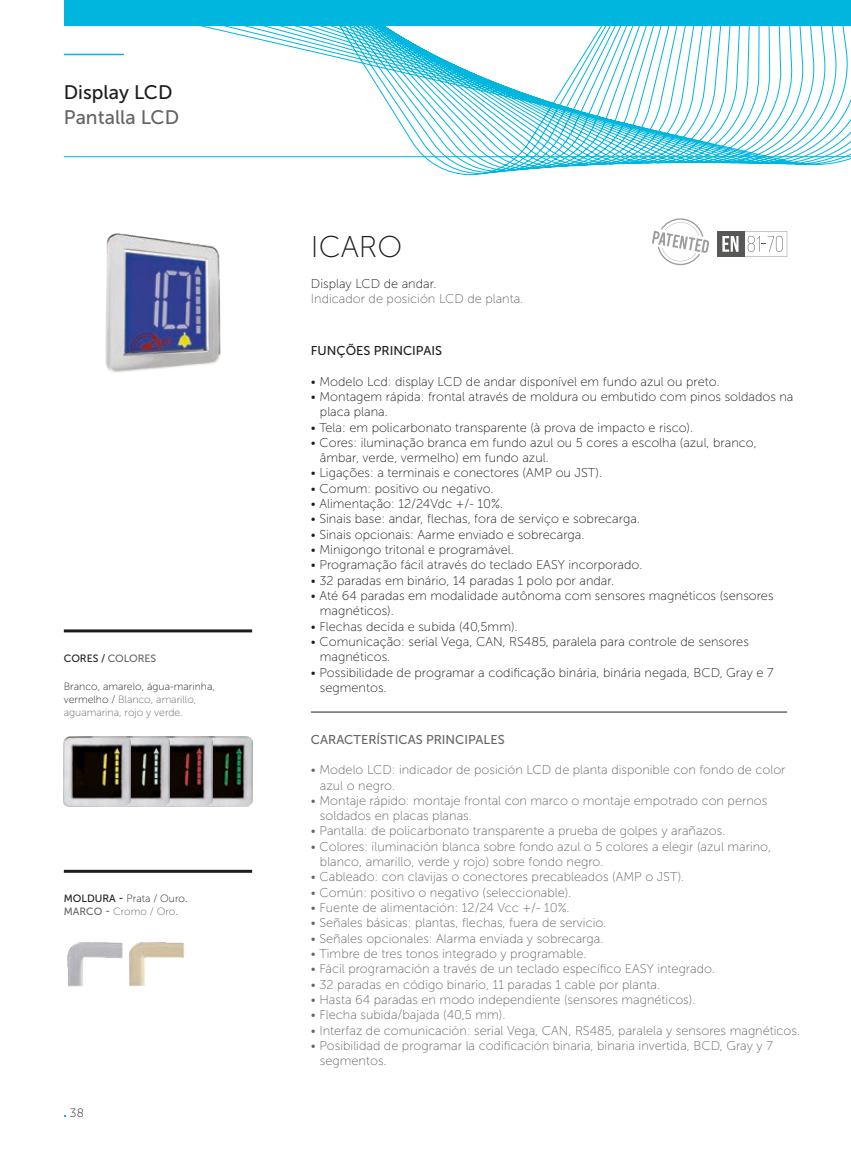
<style>
.page{position:relative;width:851px;height:1149px;background:#fff}
.page>*{position:absolute;margin:0;border:0;box-sizing:border-box;transform-origin:0 0}
.t1{font:30px "Museo Sans 100";color:#1d1d1b}
.t2{font:19.5px "Museo Sans 500";color:#646463}
.t3{font:19.5px "Museo Sans 500";color:#1d1d1b}
.t4{font:12.75px/15.3px "Museo Sans 100";color:#646463}
.t5{font:12.75px/15.3px "Museo Sans 100";color:#1d1d1b}
.t6{font:12.75px "Museo Sans 500";color:#646463}
.t7{font:12.75px "Museo Sans 500";color:#1d1d1b}
.t8{font:12px "Museo Sans 100";color:#1d1d1b}
.t9{font:10.5px/12.8px "Museo Sans 100";color:#1d1d1b}
.t10{font:10.5px/12.8px "Museo Sans 100";color:#646463}
.t11{font:10.5px "Museo Sans 500";color:#646463}
.s1{color:#1d1d1b}
.s2{font-family:"Museo Sans 500"}
.s3{font-family:"Museo Sans 300"}
.s4{font-family:"Museo Sans 500";color:#646463}
.s5{color:#646463}
.s6{font-family:"Museo Sans 300";color:#646463}
</style>
<div class="page">
<svg style="left:63px;top:26px;width:787px;height:149px"></svg>
<hr style="left:64px;top:54px;width:60px;height:1px;background:#00b6de">
<hr style="left:64px;top:156px;width:786px;height:1px;background:#00b6de">
<div style="left:64px;top:0;width:786px;height:26px;background:#00b6de"></div>
<img style="left:67px;top:942px;width:117px;height:45px">
<img style="left:212px;top:736px;width:40px;height:70px">
<img style="left:170px;top:736px;width:42px;height:70px">
<img style="left:130px;top:736px;width:40px;height:70px">
<img style="left:64px;top:736px;width:66px;height:70px">
<div style="left:716px;top:231px;width:28px;height:25px;background:#575756"></div>
<svg style="left:722px;top:231px;width:65px;height:25px"></svg>
<svg style="left:652px;top:218px;width:57px;height:47px"></svg>
<img style="left:105px;top:233px;width:116px;height:140px">
<hr style="left:311px;top:711px;width:476px;height:1px;background:#1d1d1b">
<hr style="left:64px;top:629px;width:188px;height:3px;background:#1d1d1b">
<hr style="left:64px;top:869px;width:188px;height:3px;background:#1d1d1b">
<h2 class="t3" style="left:64px;top:81px;width:110px">Display LCD</h2>
<h2 class="t2" style="left:64px;top:107px;width:117px">Pantalla LCD</h2>
<p class="t11" style="left:64px;top:652px;width:94px"><span class="s1">CORES /</span> COLORES</p>
<h1 class="t1" style="left:311px;top:230px;width:93px">ICARO</h1>
<p class="t5" style="left:311px;top:275px;width:127px">Display LCD de andar.</p>
<p class="t4" style="left:311px;top:291px;width:214px">Indicador de posición LCD de planta.</p>
<p class="t7" style="left:311px;top:343px;width:133px">FUNÇÕES PRINCIPAIS</p>
<p class="t5" style="left:311px;top:373px;width:410px">• Modelo Lcd: display LCD de andar disponível em fundo azul ou preto.</p>
<p class="t5" style="left:320px;top:389px;width:475px;text-indent:-9px">• Montagem rápida: frontal através de moldura ou embutido com pinos soldados na placa plana.</p>
<p class="t5" style="left:311px;top:419px;width:383px">• Tela: em policarbonato transparente (à prova de impacto e risco).</p>
<p class="t5" style="left:320px;top:435px;width:438px;text-indent:-9px">• Cores: iluminação branca em fundo azul ou 5 cores a escolha (azul, branco, âmbar, verde, vermelho) em fundo azul.</p>
<p class="t5" style="left:311px;top:465px;width:292px">• Ligações: a terminais e conectores (AMP ou JST).</p>
<p class="t5" style="left:311px;top:480px;width:184px">• Comum: positivo ou negativo.</p>
<p class="t5" style="left:311px;top:496px;width:194px">• Alimentação: 12/24Vdc +/- 10%.</p>
<p class="t5" style="left:311px;top:511px;width:330px">• Sinais base: andar, flechas, fora de serviço e sobrecarga.</p>
<p class="t5" style="left:311px;top:526px;width:275px">• Sinais opcionais: Aarme enviado e sobrecarga.</p>
<p class="t5" style="left:311px;top:542px;width:204px">• Minigongo tritonal e programável.</p>
<p class="t5" style="left:311px;top:557px;width:333px">• Programação fácil através do teclado EASY incorporado.</p>
<p class="t5" style="left:311px;top:572px;width:305px">• 32 paradas em binário, 14 paradas 1 polo por andar.</p>
<p class="t5" style="left:320px;top:588px;width:455px;text-indent:-9px">• Até 64 paradas em modalidade autônoma com sensores magnéticos (sensores magnéticos).</p>
<p class="t5" style="left:311px;top:618px;width:208px">• Flechas decida e subida (40,5mm).</p>
<p class="t5" style="left:320px;top:633px;width:430px;text-indent:-9px">• Comunicação: serial Vega, CAN, RS485, paralela para controle de sensores magnéticos.</p>
<p class="t5" style="left:311px;top:664px;width:464px">• Possibilidade de programar a codificação binária, binária negada, BCD, Gray e 7</p>
<p class="t9" style="left:64px;top:680px;width:153px">Branco, amarelo, água-marinha,</p>
<p class="t5" style="left:320px;top:679px;width:68px">segmentos.</p>
<p class="t10" style="left:64px;top:692px;width:134px"><span class="s1">vermelho /</span> Blanco, amarillo, aguamarina, rojo y verde.</p>
<p class="t9" style="left:64px;top:891px;width:125px"><span class="s2">MOLDURA -</span> Prata / Ouro<span class="s3">.<br></span><span class="s4">MARCO -</span> <span class="s5">Cromo / Oro</span><span class="s6">.</span></p>
<p class="t8" style="left:70px;top:1106px;width:15px">38</p>
<p class="t6" style="left:311px;top:732px;width:195px">CARACTERÍSTICAS PRINCIPALES</p>
<p class="t4" style="left:320px;top:762px;width:467px;text-indent:-9px">• Modelo LCD: indicador de posición LCD de planta disponible con fondo de color azul o negro.</p>
<p class="t4" style="left:320px;top:792px;width:449px;text-indent:-9px">• Montaje rápido: montaje frontal con marco o montaje empotrado con pernos soldados en placas planas.</p>
<p class="t4" style="left:311px;top:823px;width:416px">• Pantalla: de policarbonato transparente a prueba de golpes y arañazos.</p>
<p class="t4" style="left:320px;top:838px;width:453px;text-indent:-9px">• Colores: iluminación blanca sobre fondo azul o 5 colores a elegir (azul marino, blanco, amarillo, verde y rojo) sobre fondo negro.</p>
<p class="t4" style="left:311px;top:869px;width:375px">• Cableado: con clavijas o conectores precableados (AMP o JST).</p>
<p class="t4" style="left:311px;top:884px;width:262px">• Común: positivo o negativo (seleccionable).</p>
<p class="t4" style="left:311px;top:899px;width:260px">• Fuente de alimentación: 12/24 Vcc +/- 10%.</p>
<p class="t4" style="left:311px;top:915px;width:297px">• Señales básicas: plantas, flechas, fuera de servicio.</p>
<p class="t4" style="left:311px;top:930px;width:294px">• Señales opcionales: Alarma enviada y sobrecarga.</p>
<p class="t4" style="left:311px;top:945px;width:277px">• Timbre de tres tonos integrado y programable.</p>
<p class="t4" style="left:311px;top:961px;width:405px">• Fácil programación a través de un teclado específico EASY integrado.</p>
<p class="t4" style="left:311px;top:976px;width:350px">• 32 paradas en código binario, 11 paradas 1 cable por planta.</p>
<p class="t4" style="left:311px;top:991px;width:386px">• Hasta 64 paradas en modo independiente (sensores magnéticos).</p>
<p class="t4" style="left:311px;top:1006px;width:196px">• Flecha subida/bajada (40,5 mm).</p>
<p class="t4" style="left:311px;top:1022px;width:490px">• Interfaz de comunicación: serial Vega, CAN, RS485, paralela y sensores magnéticos.</p>
<p class="t4" style="left:320px;top:1037px;width:454px;text-indent:-9px">• Posibilidad de programar la codificación binaria, binaria invertida, BCD, Gray y 7 segmentos.</p>
</div>
